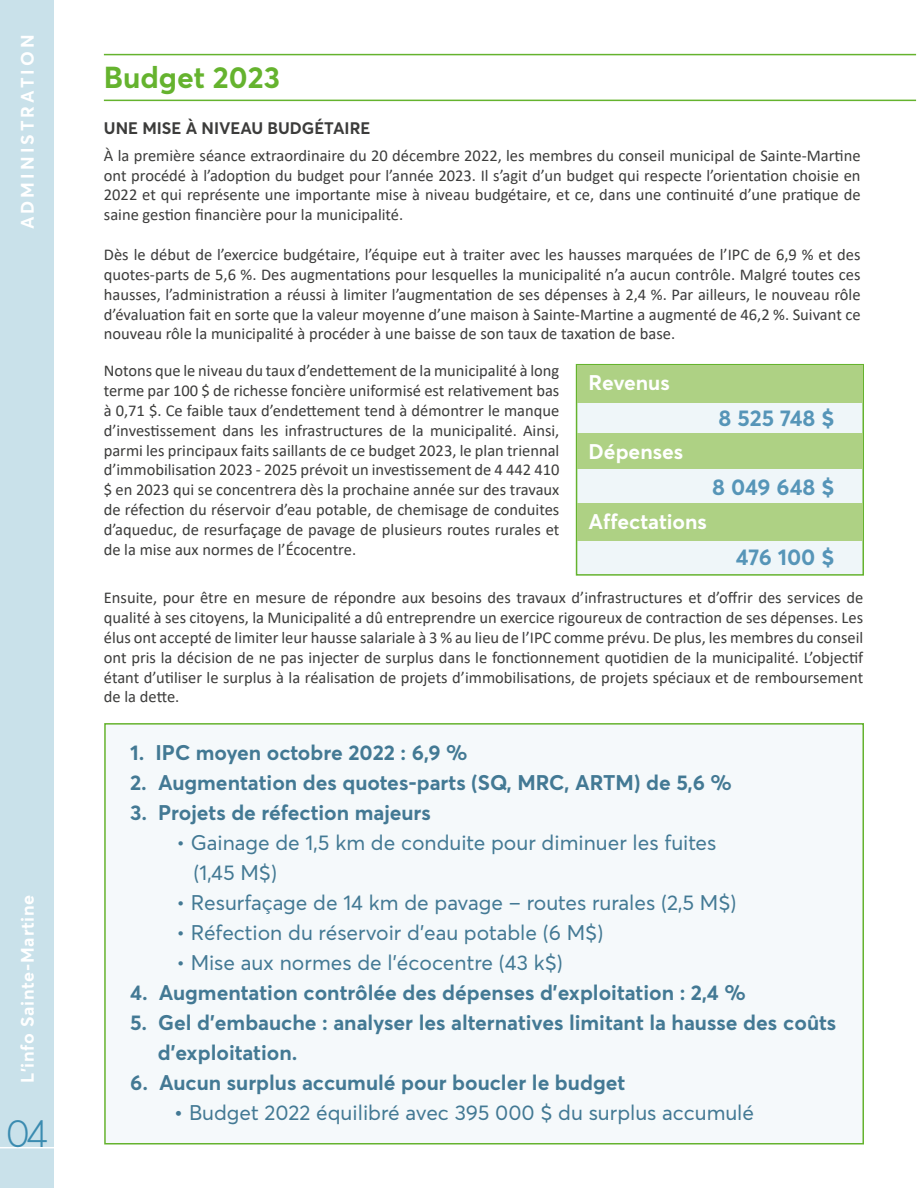
<style>
.page{position:relative;width:918px;height:1188px;background:#fff}
.page>*{position:absolute;margin:0;border:0;box-sizing:border-box;transform-origin:0 0}
.t1{font:300 39px "Averta";color:#3a8bb0}
.t2{font:700 30px "Averta";color:#65b32e}
.t3{font:700 22.5px "Averta";color:#5695b8}
.t4{font:700 21px/30px "Averta";color:#437994}
.t5{font:21px/30px "Averta";color:#437994}
.t6{font:700 21px "Averta";color:#fff}
.t7{font:700 18px "Averta";letter-spacing:.04em;color:#fff}
.t8{font:700 18px "Averta";letter-spacing:.17em;color:#fff}
.t9{font:16.5px/19.8px "Calibri";color:#3c3c3b;text-align:justify}
.t10{font:700 16.5px "Averta";color:#3c3c3b}
.s1{font-weight:700}
</style>
<div class="page">
<div style="left:0;top:0;width:54px;height:1188px;background:#c9e1ea"></div>
<hr style="left:0;top:1147px;width:106px;height:1px;background:#fff">
<div style="left:104px;top:723px;width:760px;height:421px;background:#f5f9fb;border:2px solid #65b32e"></div>
<hr style="left:104px;top:100px;width:812px;height:1px;background:#65b32e">
<hr style="left:104px;top:54px;width:812px;height:1px;background:#65b32e">
<div style="left:576px;top:364px;width:288px;height:212px;background:#eff6f9;border:2px solid #65b32e"></div>
<div style="left:577px;top:365px;width:285px;height:38px;background:#aed184"></div>
<div style="left:577px;top:434px;width:285px;height:35px;background:#aed184"></div>
<div style="left:577px;top:503px;width:285px;height:37px;background:#aed184"></div>
<p class="t8" style="left:16px;top:229px;width:196px;rotate:-90deg">ADMINISTRATION</p>
<p class="t7" style="left:16px;top:1083px;width:190px;rotate:-90deg">L’info Sainte-Martine</p>
<h1 class="t1" style="left:6px;top:1109px;width:44px">04</h1>
<h2 class="t2" style="left:104px;top:58px;width:178px">Budget 2023</h2>
<p class="t10" style="left:104px;top:118px;width:268px">UNE MISE À NIVEAU BUDGÉTAIRE</p>
<p class="t9" style="left:104px;top:145px;width:758px">À la première séance extraordinaire du 20 décembre 2022, les membres du conseil municipal de Sainte-Martine ont procédé à l’adoption du budget pour l’année 2023. Il s’agit d’un budget qui respecte l’orientation choisie en 2022 et qui représente une importante mise à niveau budgétaire, et ce, dans une continuité d’une pratique de saine gestion financière pour la municipalité.</p>
<p class="t9" style="left:104px;top:244px;width:758px">Dès le début de l’exercice budgétaire, l’équipe eut à traiter avec les hausses marquées de l’IPC de 6,9 % et des quotes-parts de 5,6 %. Des augmentations pour lesquelles la municipalité n’a aucun contrôle. Malgré toutes ces hausses, l’administration a réussi à limiter l’augmentation de ses dépenses à 2,4 %. Par ailleurs, le nouveau rôle d’évaluation fait en sorte que la valeur moyenne d’une maison à Sainte-Martine a augmenté de 46,2 %. Suivant ce nouveau rôle la municipalité à procéder à une baisse de son taux de taxation de base.</p>
<p class="t9" style="left:104px;top:361px;width:457px">Notons que le niveau du taux d’endettement de la municipalité à long terme par 100 $ de richesse foncière uniformisé est relativement bas à 0,71 $. Ce faible taux d’endettement tend à démontrer le manque d’investissement dans les infrastructures de la municipalité. Ainsi, parmi les principaux faits saillants de ce budget 2023, le plan triennal d’immobilisation 2023 - 2025 prévoit un investissement de 4 442 410 $ en 2023 qui se concentrera dès la prochaine année sur des travaux de réfection du réservoir d’eau potable, de chemisage de conduites d’aqueduc, de resurfaçage de pavage de plusieurs routes rurales et de la mise aux normes de l’Écocentre.</p>
<p class="t9" style="left:104px;top:588px;width:761px">Ensuite, pour être en mesure de répondre aux besoins des travaux d’infrastructures et d’offrir des services de qualité à ses citoyens, la Municipalité a dû entreprendre un exercice rigoureux de contraction de ses dépenses. Les élus ont accepté de limiter leur hausse salariale à 3 % au lieu de l’IPC comme prévu. De plus, les membres du conseil ont pris la décision de ne pas injecter de surplus dans le fonctionnement quotidien de la municipalité. L’objectif étant d’utiliser le surplus à la réalisation de projets d’immobilisations, de projets spéciaux et de remboursement de la dette.</p>
<p class="t6" style="left:589px;top:370px;width:83px">Revenus</p>
<h3 class="t3" style="left:719px;top:404px;width:117px">8 525 748 $</h3>
<p class="t6" style="left:589px;top:438px;width:96px">Dépenses</p>
<h3 class="t3" style="left:712px;top:473px;width:124px">8 049 648 $</h3>
<p class="t6" style="left:589px;top:508px;width:120px">Affectations</p>
<h3 class="t3" style="left:736px;top:543px;width:100px">476 100 $</h3>
<p class="t4" style="left:130px;top:737px;width:339px">1. IPC moyen octobre 2022 : 6,9 %</p>
<p class="t4" style="left:130px;top:767px;width:603px">2. Augmentation des quotes-parts (SQ, MRC, ARTM) de 5,6 %</p>
<p class="t4" style="left:130px;top:797px;width:302px">3. Projets de réfection majeurs</p>
<p class="t5" style="left:194px;top:827px;width:524px;text-indent:-17px">• Gainage de 1,5 km de conduite pour diminuer les fuites (1,45 M$)</p>
<p class="t5" style="left:176px;top:887px;width:562px">• Resurfaçage de 14 km de pavage – routes rurales (2,5 M$)</p>
<p class="t5" style="left:176px;top:917px;width:429px">• Réfection du réservoir d’eau potable (6 M$)</p>
<p class="t5" style="left:176px;top:947px;width:388px">• Mise aux normes de l’écocentre (43 k$)</p>
<p class="t4" style="left:130px;top:977px;width:617px">4. Augmentation contrôlée des dépenses d’exploitation : 2,4 %</p>
<p class="t4" style="left:158px;top:1007px;width:680px;text-indent:-28px">5. Gel d’embauche : analyser les alternatives limitant la hausse des coûts d’exploitation.</p>
<p class="t4" style="left:130px;top:1067px;width:497px">6. Aucun surplus accumulé pour boucler le budget</p>
<p class="t5" style="left:174px;top:1097px;width:581px"><span class="s1">•</span> Budget 2022 équilibré avec 395 000 $ du surplus accumulé</p>
</div>
